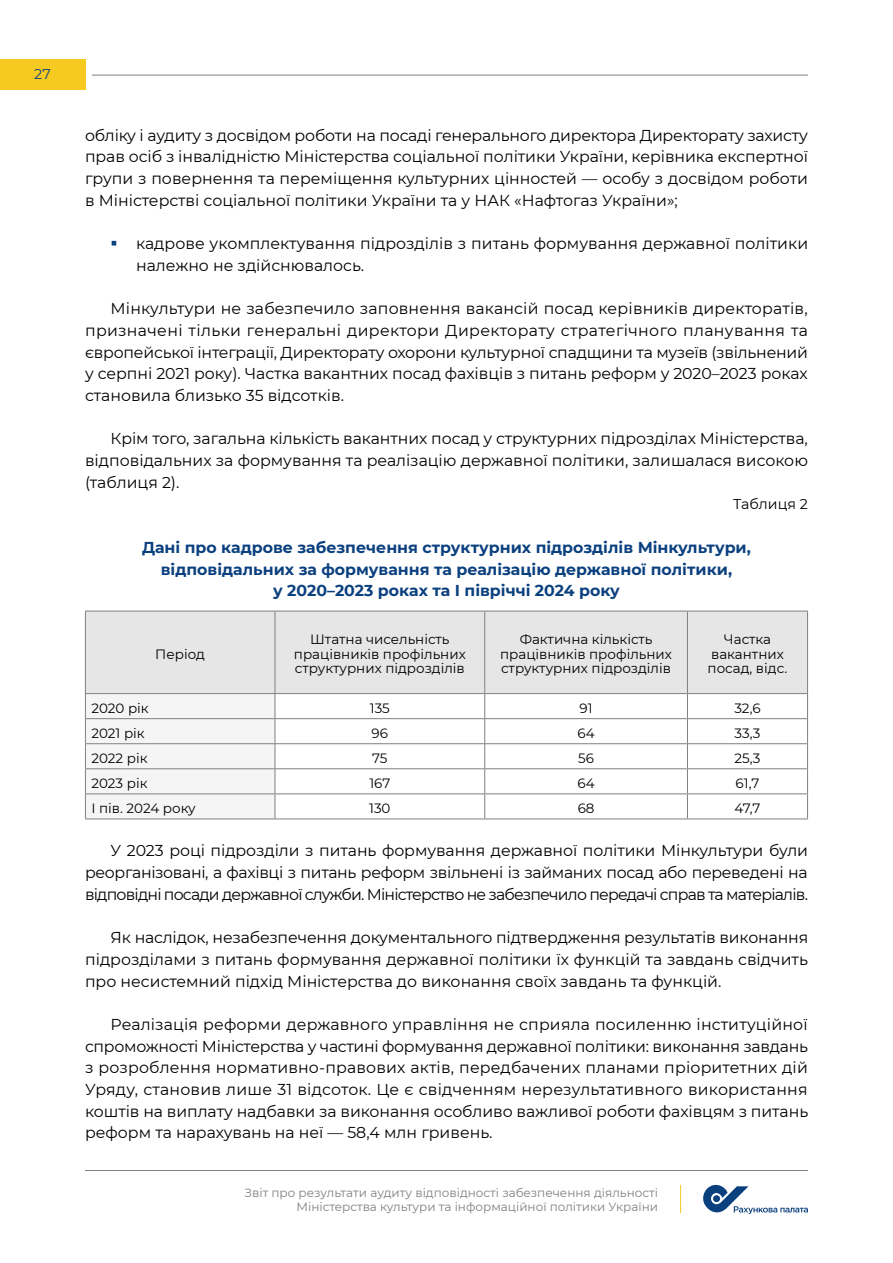
<style>
.page{position:relative;width:893px;height:1263px;background:#fff}
.page>*{position:absolute;margin:0;border:0;box-sizing:border-box;transform-origin:0 0}
.text_body{font:15.75px/21.8px "Montserrat";color:#000;text-align:justify}
.tabl_text_title{font:700 15.75px/21.8px "Montserrat";color:#0b407f;text-align:center}
.tabl{font:14.25px "Montserrat";color:#000}
.t1{font:14.25px "Montserrat";color:#0b407f}
.tabl_body{font:13.5px/14.5px "Montserrat";color:#000;text-align:center}
.t2{font:12px/14.4px "Montserrat";color:#808080;text-align:right}
</style>
<div class="page">
<div style="left:0;top:59px;width:85px;height:31px;background:#f7ca22"></div>
<hr style="left:85px;top:1170px;width:723px;height:1px;background:#808080">
<hr style="left:92px;top:75px;width:716px;height:1px;background:#808080">
<svg style="left:703px;top:1185px;width:105px;height:29px"></svg>
<svg style="left:680px;top:1185px;width:1px;height:28px"></svg>
<div style="left:86px;top:612px;width:721px;height:81px;background:#e6e6e6"></div>
<hr style="left:275px;top:611px;width:1px;height:82px;background:#808080">
<hr style="left:484px;top:611px;width:1px;height:82px;background:#808080">
<hr style="left:687px;top:611px;width:1px;height:82px;background:#808080">
<hr style="left:275px;top:718px;width:210px;height:1px;background:#808080">
<hr style="left:485px;top:718px;width:202px;height:1px;background:#808080">
<hr style="left:687px;top:718px;width:121px;height:1px;background:#808080">
<hr style="left:275px;top:743px;width:210px;height:1px;background:#808080">
<hr style="left:485px;top:743px;width:202px;height:1px;background:#808080">
<hr style="left:687px;top:743px;width:121px;height:1px;background:#808080">
<hr style="left:275px;top:768px;width:210px;height:1px;background:#808080">
<hr style="left:485px;top:768px;width:202px;height:1px;background:#808080">
<hr style="left:687px;top:768px;width:121px;height:1px;background:#808080">
<hr style="left:275px;top:793px;width:210px;height:1px;background:#808080">
<svg style="left:85px;top:694px;width:191px;height:124px"></svg>
<hr style="left:485px;top:793px;width:202px;height:1px;background:#808080">
<svg style="left:484px;top:694px;width:1px;height:124px"></svg>
<hr style="left:687px;top:793px;width:121px;height:1px;background:#808080">
<svg style="left:687px;top:694px;width:1px;height:124px"></svg>
<svg style="left:807px;top:694px;width:1px;height:124px"></svg>
<hr style="left:85px;top:818px;width:190px;height:1px;background:#808080">
<hr style="left:275px;top:818px;width:210px;height:1px;background:#808080">
<hr style="left:485px;top:818px;width:202px;height:1px;background:#808080">
<hr style="left:687px;top:818px;width:121px;height:1px;background:#808080">
<hr style="left:85px;top:611px;width:190px;height:1px;background:#808080">
<hr style="left:85px;top:611px;width:1px;height:82px;background:#808080">
<hr style="left:275px;top:611px;width:210px;height:1px;background:#808080">
<hr style="left:485px;top:611px;width:202px;height:1px;background:#808080">
<hr style="left:687px;top:611px;width:121px;height:1px;background:#808080">
<hr style="left:807px;top:611px;width:1px;height:82px;background:#808080">
<hr style="left:85px;top:693px;width:190px;height:1px;background:#808080">
<hr style="left:275px;top:693px;width:210px;height:1px;background:#808080">
<hr style="left:485px;top:693px;width:202px;height:1px;background:#808080">
<hr style="left:687px;top:693px;width:121px;height:1px;background:#808080">
<p class="t1" style="left:34px;top:65px;width:18px">27</p>
<p class="text_body" style="left:85px;top:124px;width:724px">обліку і аудиту з досвідом роботи на посаді генерального директора Директорату захисту прав осіб з інвалідністю Міністерства соціальної політики України, керівника експертної групи з повернення та переміщення культурних цінностей — особу з досвідом роботи в Міністерстві соціальної політики України та у НАК «Нафтогаз України»;</p>
<p class="text_body" style="left:136px;top:232px;width:674px">кадрове укомплектування підрозділів з питань формування державної політики належно не здійснювалось.</p>
<p class="text_body" style="left:85px;top:297px;width:724px;text-indent:26px">Мінкультури не забезпечило заповнення вакансій посад керівників директоратів, призначені тільки генеральні директори Директорату стратегічного планування та європейської інтеграції, Директорату охорони культурної спадщини та музеїв (звільнений у серпні 2021 року). Частка вакантних посад фахівців з питань реформ у 2020–2023 роках становила близько 35 відсотків.</p>
<p class="text_body" style="left:85px;top:427px;width:724px;text-indent:26px">Крім того, загальна кількість вакантних посад у структурних підрозділах Міністерства, відповідальних за формування та реалізацію державної політики, залишалася високою (таблиця 2).</p>
<p class="tabl" style="left:733px;top:495px;width:76px">Таблиця 2</p>
<p class="tabl_text_title" style="left:142px;top:536px;width:610px">Дані про кадрове забезпечення структурних підрозділів Мінкультури, відповідальних за формування та реалізацію державної політики,<br>у 2020–2023 роках та І півріччі 2024 року</p>
<p class="tabl_body" style="left:155px;top:646px;width:51px">Період</p>
<p class="tabl_body" style="left:294px;top:632px;width:173px">Штатна чисельність працівників профільних структурних підрозділів</p>
<p class="tabl_body" style="left:500px;top:632px;width:173px">Фактична кількість працівників профільних структурних підрозділів</p>
<p class="tabl_body" style="left:708px;top:632px;width:81px">Частка вакантних посад, відс.</p>
<p class="tabl_body" style="left:91px;top:700px;width:59px">2020 рік</p>
<p class="tabl_body" style="left:370px;top:700px;width:21px">135</p>
<p class="tabl_body" style="left:580px;top:700px;width:15px">91</p>
<p class="tabl_body" style="left:734px;top:700px;width:28px">32,6</p>
<p class="tabl_body" style="left:91px;top:725px;width:55px">2021 рік</p>
<p class="tabl_body" style="left:372px;top:725px;width:18px">96</p>
<p class="tabl_body" style="left:577px;top:725px;width:19px">64</p>
<p class="tabl_body" style="left:735px;top:725px;width:27px">33,3</p>
<p class="tabl_body" style="left:91px;top:750px;width:58px">2022 рік</p>
<p class="tabl_body" style="left:372px;top:750px;width:17px">75</p>
<p class="tabl_body" style="left:578px;top:750px;width:17px">56</p>
<p class="tabl_body" style="left:734px;top:750px;width:27px">25,3</p>
<p class="tabl_body" style="left:91px;top:775px;width:58px">2023 рік</p>
<p class="tabl_body" style="left:369px;top:775px;width:22px">167</p>
<p class="tabl_body" style="left:577px;top:775px;width:19px">64</p>
<p class="tabl_body" style="left:736px;top:775px;width:25px">61,7</p>
<p class="tabl_body" style="left:91px;top:800px;width:106px">І пів. 2024 року</p>
<p class="tabl_body" style="left:369px;top:800px;width:23px">130</p>
<p class="tabl_body" style="left:578px;top:800px;width:18px">68</p>
<p class="tabl_body" style="left:734px;top:800px;width:28px">47,7</p>
<p class="text_body" style="left:85px;top:839px;width:725px;text-indent:26px">У 2023 році підрозділи з питань формування державної політики Мінкультури були реорганізовані, а фахівці з питань реформ звільнені із займаних посад або переведені на відповідні посади державної служби. Міністерство не забезпечило передачі справ та матеріалів.</p>
<p class="text_body" style="left:85px;top:926px;width:725px;text-indent:26px">Як наслідок, незабезпечення документального підтвердження результатів виконання підрозділами з питань формування державної політики їх функцій та завдань свідчить про несистемний підхід Міністерства до виконання своїх завдань та функцій.</p>
<p class="text_body" style="left:85px;top:1013px;width:725px;text-indent:26px">Реалізація реформи державного управління не сприяла посиленню інституційної спроможності Міністерства у частині формування державної політики: виконання завдань з розроблення нормативно-правових актів, передбачених планами пріоритетних дій Уряду, становив лише 31 відсоток. Це є свідченням нерезультативного використання коштів на виплату надбавки за виконання особливо важливої роботи фахівцям з питань реформ та нарахувань на неї — 58,4 млн гривень.</p>
<p class="t2" style="left:244px;top:1185px;width:415px">Звіт про результати аудиту відповідності забезпечення діяльності<br>Міністерства культури та інформаційної політики України</p>
</div>
